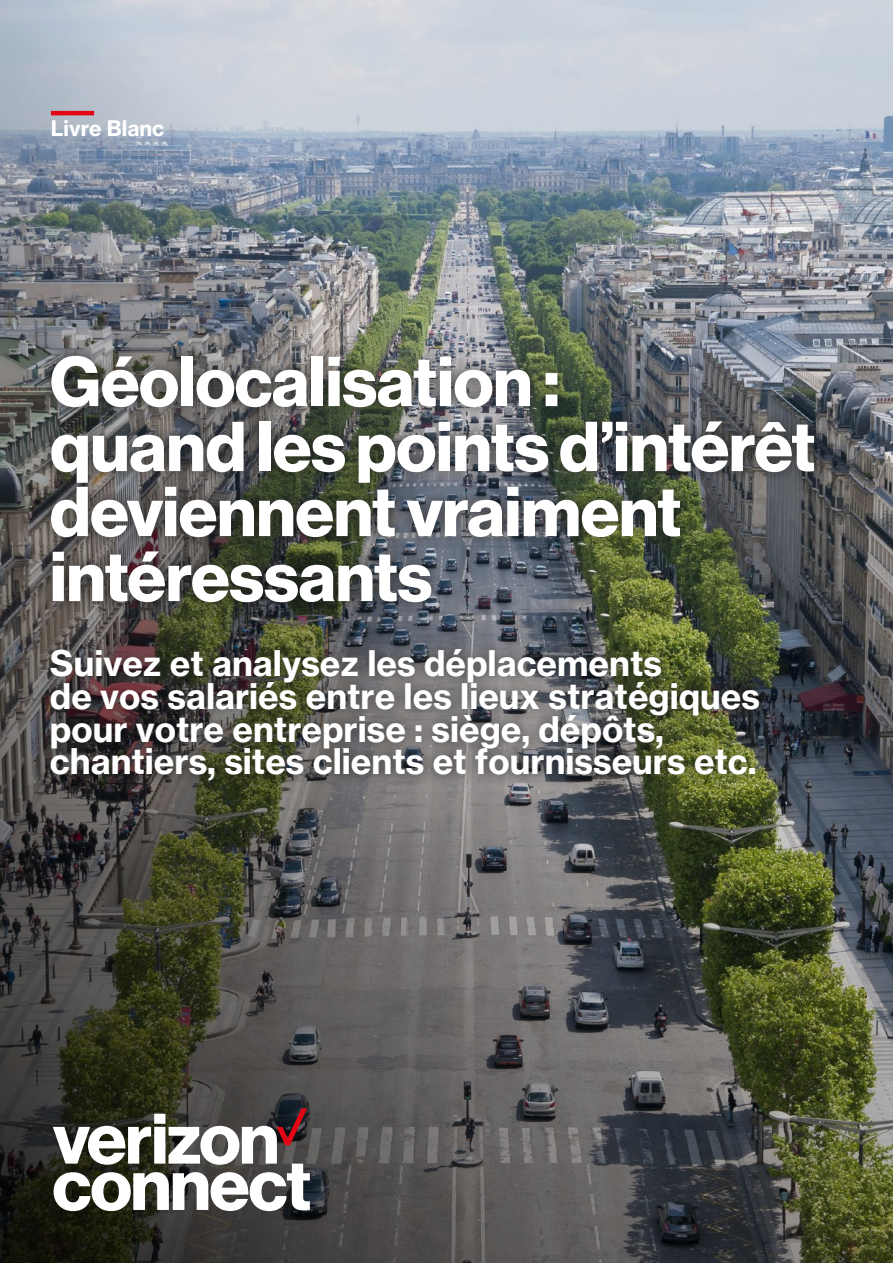
<style>
.page{position:relative;width:893px;height:1263px;background:#fff}
.page>*{position:absolute;margin:0;border:0;box-sizing:border-box;transform-origin:0 0}
.t1{font:700 69px/64.9px "N Haas Grotesk DSW02";letter-spacing:-.005em;color:#fff}
.t2{font:34.5px/32.7px "N Haas Grotesk TXW02 75 Bd";color:#fff}
.t3{font:21px "N Haas Grotesk TXW02 75 Bd";color:#fff}
</style>
<div class="page">
<img style="left:0;top:0;width:893px;height:1263px">
<svg style="left:53px;top:1108px;width:257px;height:103px"></svg>
<div style="left:37px;top:341px;width:791px;height:453px;background:#1d1d1b;opacity:.75"></div>
<hr style="left:51px;top:111px;width:43px;height:4px;background:#e30614">
<p class="t3" style="left:51px;top:115px;width:115px">Livre Blanc</p>
<h1 class="t1" style="left:50px;top:350px;width:767px">Géolocalisation : quandles points d’intérêt deviennent vraiment intéressants</h1>
<p class="t2" style="left:50px;top:647px;width:712px">Suivez et analysez les déplacements<br>de vos salariés entre les lieux stratégiques pour votre entreprise : siège, dépôts, chantiers, sites clients et fournisseurs etc.</p>
</div>
